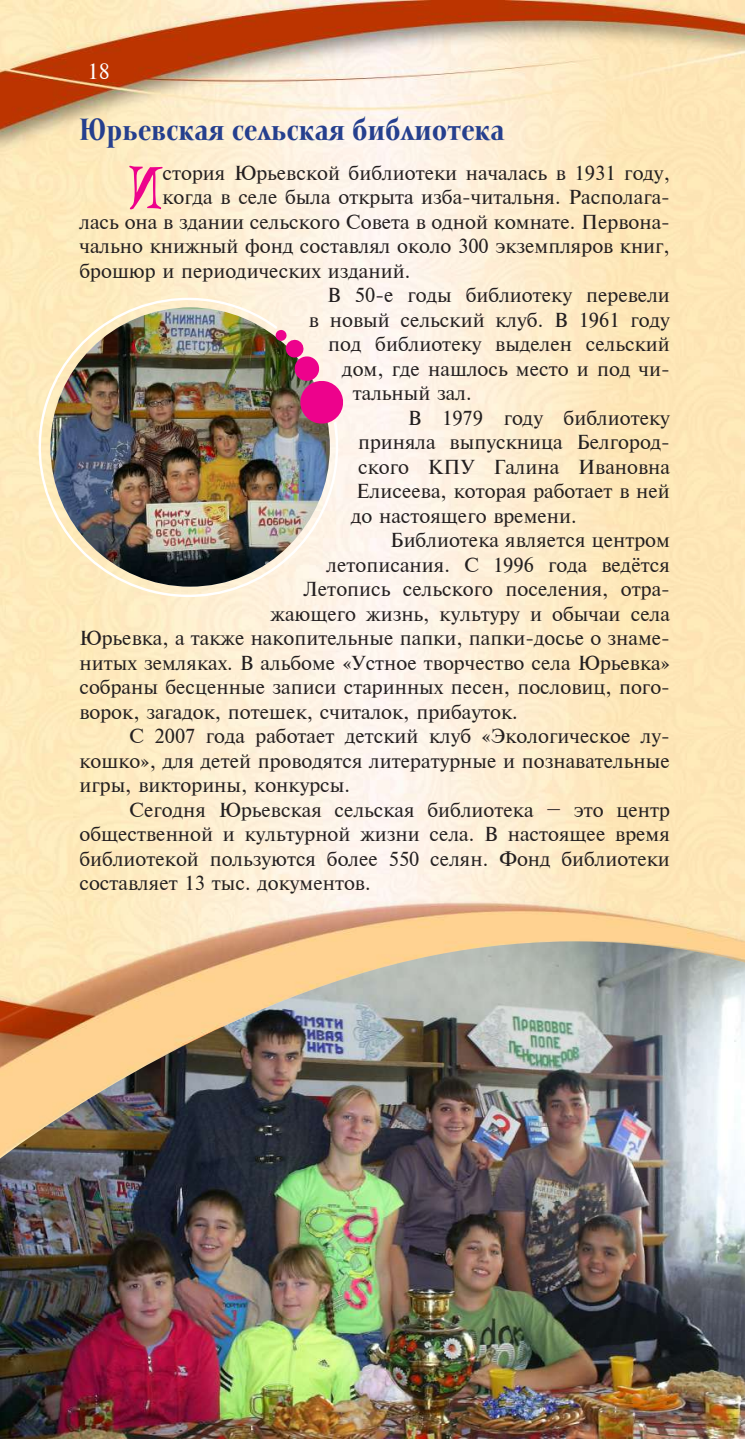
<style>
.page{position:relative;width:745px;height:1439px;background:#fff}
.page>*{position:absolute;margin:0;border:0;box-sizing:border-box;transform-origin:0 0}
.t1{font:52.5px "Arlekino";color:#ed028c}
.t2{font:700 31.5px "Mramor Medium Pro";color:#253f8e}
.t3{font:21px "Newton C";color:#fff}
.t4{font:19.25px "Newton C";color:#231f20}
</style>
<div class="page">
<img style="left:0;top:0;width:744px;height:1439px">
<img style="left:744px;top:476px;width:1px;height:464px">
<img style="left:0;top:941px;width:744px;height:217px">
<img style="left:34px;top:293px;width:304px;height:308px">
<img style="left:275px;top:329px;width:70px;height:96px">
<p class="t3" style="left:87px;top:59px;width:24px">18</p>
<h2 class="t2" style="left:79px;top:112px;width:426px">Юрьевская сельская библиотека</h2>
<h1 class="t1" style="left:129px;top:155px;width:34px">И</h1>
<p class="t4" style="left:162px;top:161px;width:508px">стория Юрьевской библиотеки началась в 1931 году,</p>
<p class="t4" style="left:162px;top:186px;width:508px">когда в селе была открыта изба-читальня. Располага-</p>
<p class="t4" style="left:79px;top:210px;width:591px">лась она в здании сельского Совета в одной комнате. Первона-</p>
<p class="t4" style="left:79px;top:235px;width:591px">чально книжный фонд составлял около 300 экземпляров книг,</p>
<p class="t4" style="left:79px;top:259px;width:332px">брошюр и периодических изданий.</p>
<p class="t4" style="left:327px;top:284px;width:344px">В 50-е годы библиотеку перевели</p>
<p class="t4" style="left:309px;top:308px;width:362px">в новый сельский клуб. В 1961 году</p>
<p class="t4" style="left:328px;top:333px;width:343px">под библиотеку выделен сельский</p>
<p class="t4" style="left:342px;top:357px;width:329px">дом, где нашлось место и под чи-</p>
<p class="t4" style="left:352px;top:382px;width:120px">тальный зал.</p>
<p class="t4" style="left:407px;top:406px;width:263px">В 1979 году библиотеку</p>
<p class="t4" style="left:358px;top:431px;width:313px">приняла выпускница Белгород-</p>
<p class="t4" style="left:358px;top:455px;width:313px">ского КПУ Галина Ивановна</p>
<p class="t4" style="left:356px;top:480px;width:315px">Елисеева, которая работает в ней</p>
<p class="t4" style="left:351px;top:504px;width:227px">до настоящего времени.</p>
<p class="t4" style="left:390px;top:529px;width:281px">Библиотека является центром</p>
<p class="t4" style="left:326px;top:553px;width:345px">летописания. С 1996 года ведётся</p>
<p class="t4" style="left:303px;top:578px;width:367px">Летопись сельского поселения, отра-</p>
<p class="t4" style="left:270px;top:602px;width:400px">жающего жизнь, культуру и обычаи села</p>
<p class="t4" style="left:79px;top:627px;width:591px">Юрьевка, а также накопительные папки, папки-досье о знаме-</p>
<p class="t4" style="left:79px;top:651px;width:591px">нитых земляках. В альбоме «Устное творчество села Юрьевка»</p>
<p class="t4" style="left:79px;top:676px;width:591px">собраны бесценные записи старинных песен, пословиц, пого-</p>
<p class="t4" style="left:79px;top:700px;width:439px">ворок, загадок, потешек, считалок, прибауток.</p>
<p class="t4" style="left:129px;top:725px;width:542px">С 2007 года работает детский клуб «Экологическое лу-</p>
<p class="t4" style="left:79px;top:749px;width:591px">кошко», для детей проводятся литературные и познавательные</p>
<p class="t4" style="left:79px;top:774px;width:272px">игры, викторины, конкурсы.</p>
<p class="t4" style="left:129px;top:798px;width:542px">Сегодня Юрьевская сельская библиотека – это центр</p>
<p class="t4" style="left:79px;top:823px;width:591px">общественной и культурной жизни села. В настоящее время</p>
<p class="t4" style="left:79px;top:847px;width:591px">библиотекой пользуются более 550 селян. Фонд библиотеки</p>
<p class="t4" style="left:79px;top:872px;width:292px">составляет 13 тыс. документов.</p>
</div>
